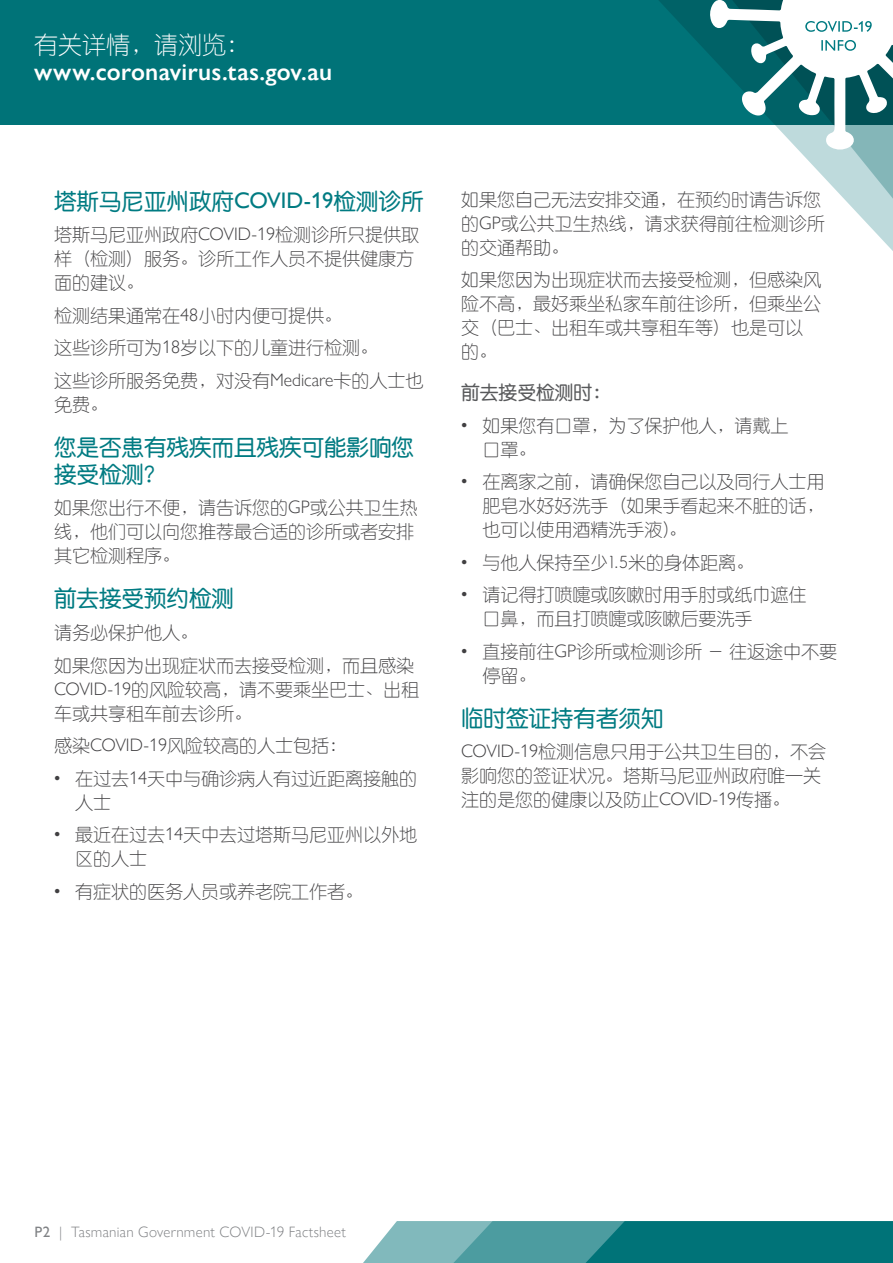
<style>
.page{position:relative;width:893px;height:1263px;background:#fff}
.page>*{position:absolute;margin:0;border:0;box-sizing:border-box;transform-origin:0 0}
.t1{font:600 24px "Gill Sans Nova";letter-spacing:.01em;color:#fff}
.t2{font:24px "ST Yuanti SC Light";color:#fff}
.t3{font:22.5px/27px "ST Yuanti SC Regular";color:#007b82}
.t4{font:18.75px "ST Yuanti SC Regular";color:#58595b}
.t5{font:18px/24px "ST Yuanti SC Light";color:#414042}
.t6{font:300 15px "Gill Sans Nova";letter-spacing:.02em;color:#808285}
.s1{font-family:"Gill Sans Nova";font-weight:500}
.s2{font-family:"Gill Sans Nova";font-weight:300}
.s3{font-weight:500}
</style>
<div class="page">
<div style="left:0;top:0;width:893px;height:125px;background:#007378"></div>
<svg style="left:659px;top:0;width:49px;height:53px;fill:#006369"></svg>
<svg style="left:708px;top:0;width:185px;height:251px"></svg>
<svg style="left:709px;top:0;width:184px;height:150px"></svg>
<svg style="left:363px;top:1221px;width:530px;height:42px;background:#328e92"></svg>
<h1 class="t2" style="left:34px;top:27px;width:217px">有关详情，请浏览：</h1>
<h1 class="t1" style="left:34px;top:57px;width:300px">www.coronavirus.tas.gov.au</h1>
<p class="t3" style="left:54px;top:186px;width:371px">塔斯马尼亚州政府<span class="s1">COVID-19</span>检测诊所</p>
<p class="t5" style="left:54px;top:222px;width:367px">塔斯马尼亚州政府<span class="s2">COVID-19</span>检测诊所只提供取样（检测）服务。诊所工作人员不提供健康方面的建议。</p>
<p class="t5" style="left:54px;top:298px;width:371px;line-height:32.5px">检测结果通常在<span class="s2">48</span>小时内便可提供。<br>这些诊所可为<span class="s2">18</span>岁以下的儿童进行检测。<br>这些诊所服务免费，对没有<span class="s2">Medicare</span>卡的人士也</p>
<p class="t5" style="left:54px;top:391px;width:55px">免费。</p>
<p class="t3" style="left:54px;top:432px;width:361px">您是否患有残疾而且残疾可能影响您接受检测？</p>
<p class="t5" style="left:54px;top:495px;width:365px">如果您出行不便，请告诉您的<span class="s2">GP</span>或公共卫生热线，他们可以向您推荐最合适的诊所或者安排其它检测程序。</p>
<p class="t3" style="left:54px;top:584px;width:181px">前去接受预约检测</p>
<p class="t5" style="left:54px;top:615px;width:361px;line-height:32.5px">请务必保护他人。<br>如果您因为出现症状而去接受检测，而且感染</p>
<p class="t5" style="left:54px;top:676px;width:367px"><span class="s2">COVID-19</span>的风险较高，请不要乘坐巴士、出租车或共享租车前去诊所。</p>
<p class="t5" style="left:54px;top:732px;width:295px">感染<span class="s2">COVID-19</span>风险较高的人士包括：</p>
<p class="t5" style="left:75px;top:765px;width:343px;text-indent:-21px">• 在过去<span class="s2">14</span>天中与确诊病人有过近距离接触的人士</p>
<p class="t5" style="left:75px;top:821px;width:343px;text-indent:-21px">• 最近在过去<span class="s2">14</span>天中去过塔斯马尼亚州以外地区的人士</p>
<p class="t5" style="left:54px;top:878px;width:311px">• 有症状的医务人员或养老院工作者。</p>
<p class="t5" style="left:461px;top:186px;width:365px">如果您自己无法安排交通，在预约时请告诉您的<span class="s2">GP</span>或公共卫生热线，请求获得前往检测诊所的交通帮助。</p>
<p class="t5" style="left:461px;top:267px;width:361px">如果您因为出现症状而去接受检测，但感染风险不高，最好乘坐私家车前往诊所，但乘坐公交（巴士、出租车或共享租车等）也是可以的。</p>
<p class="t4" style="left:461px;top:378px;width:151px">前去接受检测时：</p>
<p class="t5" style="left:482px;top:412px;width:307px;text-indent:-21px">• 如果您有口罩，为了保护他人，请戴上口罩。</p>
<p class="t5" style="left:482px;top:469px;width:343px;text-align:justify;text-indent:-21px">• 在离家之前，请确保您自己以及同行人士用肥皂水好好洗手（如果手看起来不脏的话，也可以使用酒精洗手液)。</p>
<p class="t5" style="left:461px;top:549px;width:295px">• 与他人保持至少1.5米的身体距离。</p>
<p class="t5" style="left:482px;top:582px;width:325px;text-indent:-21px">• 请记得打喷嚏或咳嗽时用手肘或纸巾遮住口鼻，而且打喷嚏或咳嗽后要洗手</p>
<p class="t5" style="left:482px;top:638px;width:356px;text-indent:-21px">• 直接前往<span class="s2">GP</span>诊所或检测诊所 － 往返途中不要停留。</p>
<p class="t3" style="left:461px;top:703px;width:204px">临时签证持有者须知</p>
<p class="t5" style="left:461px;top:739px;width:367px"><span class="s2">COVID-19</span>检测信息只用于公共卫生目的，不会影响您的签证状况。塔斯马尼亚州政府唯一关注的是您的健康以及防止<span class="s2">COVID-19</span>传播。</p>
<p class="t6" style="left:35px;top:1223px;width:313px"><span class="s3">P2</span> | Tasmanian Government COVID-19 Factsheet</p>
</div>
